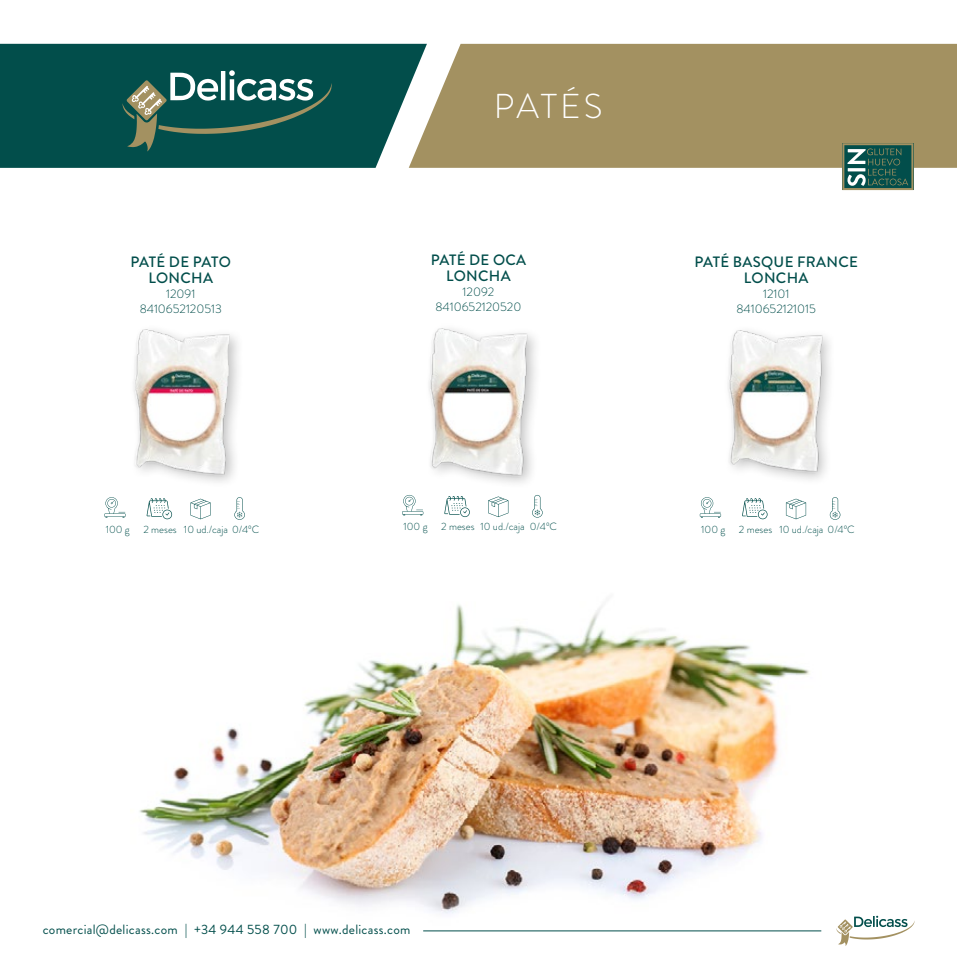
<style>
.page{position:relative;width:957px;height:957px;background:#fff}
.page>*{position:absolute;margin:0;border:0;box-sizing:border-box;transform-origin:0 0}
.t1{font:300 34.5px "Brandon Grotesque";letter-spacing:.075em;color:#fff}
.t2{font:500 15px/16.5px "Brandon Grotesque";letter-spacing:.02em;color:#024e4b;text-align:center}
.t3{font:13.5px "Brandon Grotesque";letter-spacing:.02em;color:#024e4b}
.t4{font:300 12.3px/15px "Brandon Grotesque";color:#024e4b;text-align:center}
.t5{font:300 10.5px "Brandon Grotesque";color:#024e4b}
</style>
<div class="page">
<img style="left:139px;top:604px;width:683px;height:328px">
<div style="left:0;top:44px;width:409px;height:124px;background:#024e4b"></div>
<svg style="left:122px;top:70px;width:210px;height:81px"></svg>
<div style="left:409px;top:44px;width:548px;height:124px;background:#a39161"></div>
<svg style="left:842px;top:143px;width:71px;height:47px"></svg>
<svg style="left:402px;top:495px;width:21px;height:20px"></svg>
<svg style="left:444px;top:496px;width:26px;height:21px"></svg>
<svg style="left:488px;top:496px;width:20px;height:21px"></svg>
<svg style="left:532px;top:495px;width:10px;height:22px"></svg>
<svg style="left:104px;top:497px;width:22px;height:20px"></svg>
<svg style="left:147px;top:498px;width:25px;height:21px"></svg>
<svg style="left:190px;top:499px;width:21px;height:20px"></svg>
<svg style="left:234px;top:497px;width:11px;height:23px"></svg>
<svg style="left:700px;top:497px;width:21px;height:20px"></svg>
<svg style="left:742px;top:498px;width:25px;height:21px"></svg>
<svg style="left:786px;top:499px;width:20px;height:20px"></svg>
<svg style="left:830px;top:497px;width:10px;height:23px"></svg>
<div style="left:424px;top:322px;width:118px;height:168px;background:#000;opacity:.25"></div>
<img style="left:424px;top:325px;width:118px;height:152px">
<div style="left:128px;top:323px;width:117px;height:166px;background:#000;opacity:.25"></div>
<img style="left:128px;top:326px;width:117px;height:150px">
<div style="left:723px;top:324px;width:113px;height:162px;background:#000;opacity:.25"></div>
<img style="left:723px;top:327px;width:113px;height:146px">
<hr style="left:423px;top:930px;width:398px;height:1px;background:#024e4b">
<svg style="left:836px;top:915px;width:78px;height:31px"></svg>
<h2 class="t2" style="left:130px;top:254px;width:102px">PATÉ DE PATO<br>LONCHA</h2>
<p class="t4" style="left:140px;top:287px;width:84px">12091<br>8410652120513</p>
<h1 class="t1" style="left:494px;top:83px;width:110px">PATÉS</h1>
<h2 class="t2" style="left:431px;top:251px;width:97px">PATÉ DE OCA<br>LONCHA</h2>
<p class="t4" style="left:435px;top:284px;width:87px">12092<br>8410652120520</p>
<h2 class="t2" style="left:694px;top:254px;width:165px">PATÉ BASQUE FRANCE<br>LONCHA</h2>
<p class="t4" style="left:736px;top:287px;width:81px">12101<br>8410652121015</p>
<p class="t5" style="left:106px;top:522px;width:26px">100 g</p>
<p class="t5" style="left:143px;top:522px;width:117px">2 meses 10 ud./caja 0/4ºC</p>
<p class="t5" style="left:403px;top:519px;width:26px">100 g</p>
<p class="t5" style="left:441px;top:519px;width:117px">2 meses 10 ud./caja 0/4ºC</p>
<p class="t5" style="left:701px;top:522px;width:26px">100 g</p>
<p class="t5" style="left:739px;top:522px;width:117px">2 meses 10 ud./caja 0/4ºC</p>
<p class="t3" style="left:43px;top:920px;width:369px">comercial@delicass.com | +34 944 558 700 | www.delicass.com</p>
</div>
